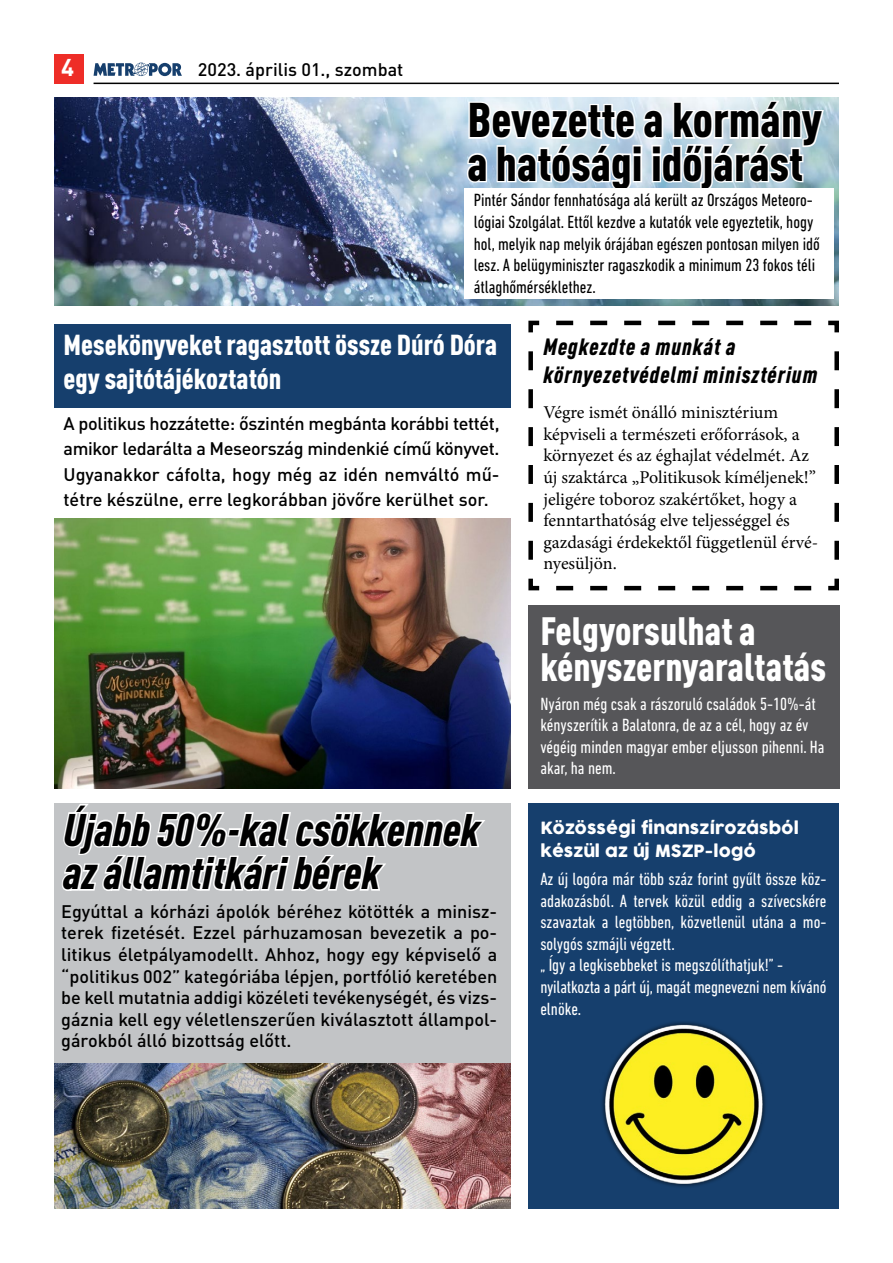
<style>
.page{position:relative;width:893px;height:1263px;background:#fff}
.page>*{position:absolute;margin:0;border:0;box-sizing:border-box;transform-origin:0 0}
.t1{font:900 condensed 48px/43.5px "DIN Pro";color:#000}
.t2{font:italic 900 condensed 45px/43.5px "DIN Pro";color:#000}
.t3{font:900 condensed 39px/36px "DIN Pro";color:#fff}
.t4{font:900 condensed 28.5px/34.2px "DIN Pro";color:#fff}
.t5{font:700 24px "DIN Pro";color:#fff}
.t6{font:italic 900 condensed 23.25px/27.9px "DIN Pro";letter-spacing:.04em;color:#000}
.t7{font:500 18px/21.6px "DIN Pro";color:#000;text-align:justify}
.t8{font:condensed 18px/21.6px "DIN Next LT Pro";color:#fff}
.t9{font:18px/21.6px "Minion Pro";color:#000}
.t10{font:condensed 18px/21.6px "DIN Next LT Pro";color:#000}
.t11{font:16.5px/22.5px "Cocogoose";color:#fff}
</style>
<div class="page">
<div style="left:54px;top:54px;width:29px;height:29px;background:#ee2d27"></div>
<svg style="left:94px;top:63px;width:88px;height:13px"></svg>
<hr style="left:94px;top:83px;width:745px;height:1px;background:#000">
<img style="left:54px;top:98px;width:785px;height:208px">
<svg style="left:465px;top:98px;width:361px;height:90px"></svg>
<div style="left:464px;top:188px;width:369px;height:111px;background:#fff"></div>
<div style="left:54px;top:324px;width:456px;height:84px;background:#163f6d"></div>
<img style="left:54px;top:519px;width:456px;height:270px">
<svg style="left:528px;top:320px;width:311px;height:271px"></svg>
<div style="left:528px;top:605px;width:312px;height:184px;background:#565659"></div>
<div style="left:54px;top:803px;width:456px;height:268px;background:#c2c4c6"></div>
<svg style="left:61px;top:803px;width:424px;height:88px"></svg>
<img style="left:54px;top:1064px;width:456px;height:145px">
<div style="left:528px;top:803px;width:311px;height:406px;background:#163f6d"></div>
<img style="left:602px;top:1022px;width:164px;height:165px">
<h3 class="t5" style="left:61px;top:48px;width:15px">4</h3>
<p class="t7" style="left:198px;top:57px;width:207px">2023. április 01., szombat</p>
<h1 class="t1" style="left:467px;top:94px;width:356px">Bevezette a kormány a hatósági időjárást</h1>
<p class="t10" style="left:474px;top:189px;width:348px">Pintér Sándor fennhatósága alá került az Országos Meteoro&shy;lógiai Szolgálat. Ettől kezdve a kutatók vele egyeztetik, hogy hol, melyik nap melyik órájában egészen pontosan milyen idő lesz. A belügyminiszter ragaszkodik a minimum 23 fokos téli átlaghőmérséklethez.</p>
<h3 class="t4" style="left:64px;top:325px;width:435px">Mesekönyveket ragasztott össze Dúró Dóra egy sajtótájékoztatón</h3>
<p class="t7" style="left:64px;top:408px;width:438px;line-height:25.5px">A politikus hozzátette: őszintén megbánta korábbi tettét, amikor ledarálta a Meseország mindenkié című könyvet.<br>Ugyanakkor cáfolta, hogy még az idén nemváltó mű&shy;tétre készülne, erre legkorábban jövőre kerülhet sor.</p>
<p class="t6" style="left:543px;top:331px;width:275px">Megkezdte a munkát a környezetvédelmi minisztérium</p>
<p class="t9" style="left:543px;top:402px;width:276px">Végre ismét önálló minisztérium képviseli a természeti erőforrások, a környezet és az éghajlat védelmét. Az új szaktárca „Politikusok kíméljenek!” jeligére toboroz szakértőket, hogy a fenntarthatóság elve teljességgel és gazdasági érdekektől függetlenül érvé&shy;nyesüljön.</p>
<h2 class="t2" style="left:64px;top:803px;width:418px">Újabb 50%-kal csökkennek az államtitkári bérek</h2>
<p class="t7" style="left:61px;top:898px;width:438px">Egyúttal a kórházi ápolók béréhez kötötték a minisz&shy;terek fizetését. Ezzel párhuzamosan bevezetik a po&shy;litikus életpályamodellt. Ahhoz, hogy egy képviselő a “politikus 002” kategóriába lépjen, portfólió keretében be kell mutatnia addigi közéleti tevékenységét, és vizs&shy;gáznia kell egy véletlenszerűen kiválasztott állampol&shy;gárokból álló bizottság előtt.</p>
<h3 class="t3" style="left:540px;top:610px;width:287px">Felgyorsulhat a kényszernyaraltatás</h3>
<p class="t8" style="left:540px;top:693px;width:286px">Nyáron még csak a rászoruló családok 5-10%-át kényszerítik a Balatonra, de az a cél, hogy az év végéig minden magyar ember eljusson pihenni. Ha akar, ha nem.</p>
<p class="t11" style="left:540px;top:818px;width:260px">Közösségi finanszírozásból készül az új MSZP-logó</p>
<p class="t8" style="left:540px;top:868px;width:288px">Az új logóra már több száz forint gyűlt össze köz&shy;adakozásból. A tervek közül eddig a szívecskére szavaztak a legtöbben, közvetlenül utána a mo&shy;solygós szmájli végzett.<br>„ Így a legkisebbeket is megszólíthatjuk!” - nyilatkozta a párt új, magát megnevezni nem kívánó elnöke.</p>
</div>
